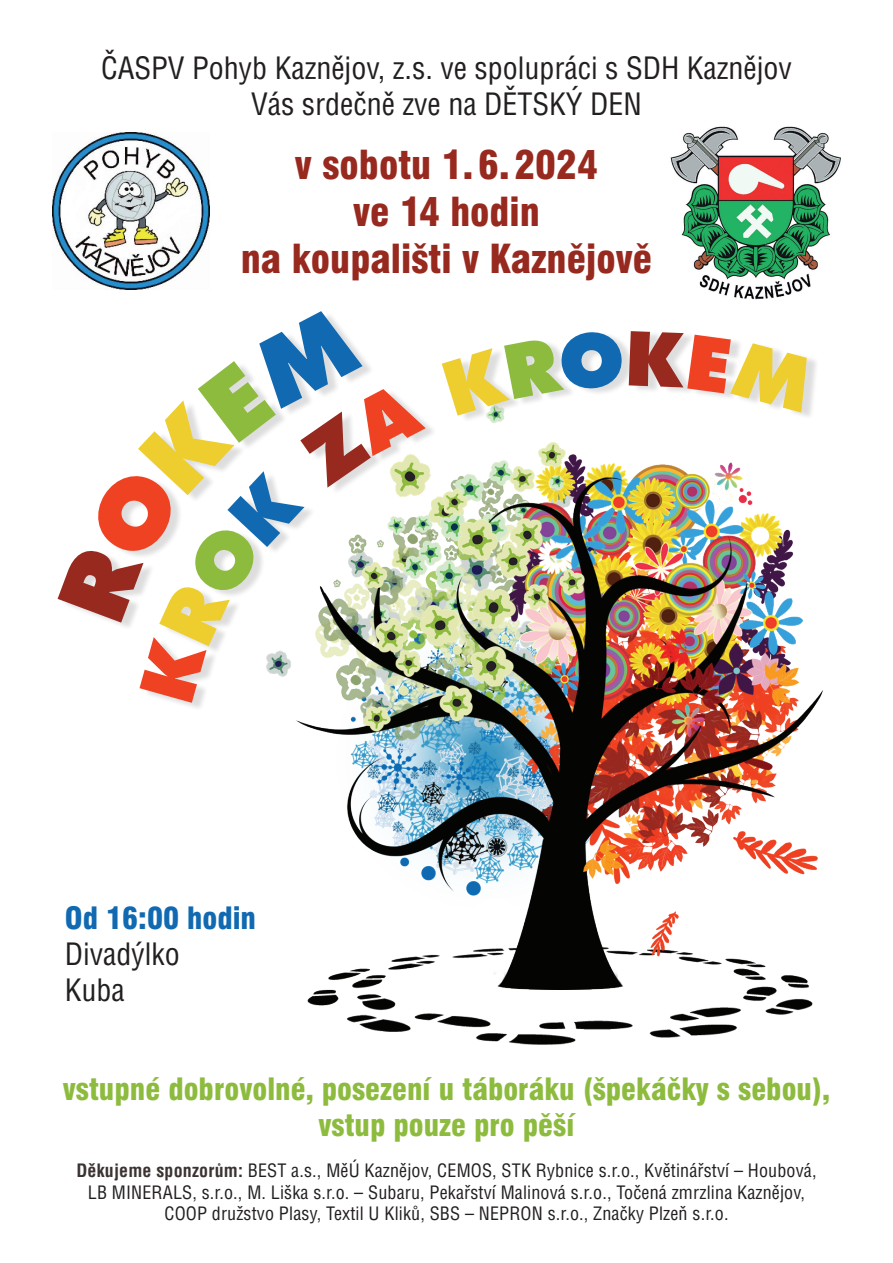
<style>
.page{position:relative;width:893px;height:1263px;background:#fff}
.page>*{position:absolute;margin:0;border:0;box-sizing:border-box;transform-origin:0 0}
.t1{font:900 condensed 39px/46.8px "Swiss 721 BTCE";color:#97291f;text-align:center}
.t2{font:30px/36px "Switzerland Condensed";color:#231f20}
.t3{font:900 condensed 30px/36px "Swiss 721 BTCE";color:#8dbb3e;text-align:center}
.t4{font:900 condensed 30px "Swiss 721 BTCE";color:#116ab1}
.t5{font:18px/21.6px "Switzerland Condensed";letter-spacing:.01em;color:#231f20;text-align:center}
.s1{font-weight:700;color:#3a3331}
</style>
<div class="page">
<img style="left:53px;top:133px;width:157px;height:156px">
<img style="left:670px;top:126px;width:171px;height:174px">
<img style="left:296px;top:690px;width:527px;height:355px">
<div style="left:144px;top:331px;width:675px;height:380px;background:#231f20;opacity:.15"></div>
<svg style="left:58px;top:311px;width:368px;height:392px"></svg>
<svg style="left:442px;top:331px;width:181px;height:85px"></svg>
<svg style="left:629px;top:331px;width:178px;height:82px"></svg>
<h2 class="t2" style="left:101px;top:50px;width:692px;text-align:center">ČASPV Pohyb Kaznějov, z.s. ve spolupráci s SDH Kaznějov<br>Vás srdečně zve na dětský den</h2>
<h1 class="t1" style="left:241px;top:140px;width:413px">v sobotu 1.6.2024<br>ve 14 hodin<br>na koupališti v Kaznějově</h1>
<h2 class="t4" style="left:65px;top:898px;width:193px">Od 16:00 hodin</h2>
<h2 class="t2" style="left:65px;top:936px;width:116px">Divadýlko<br>Kuba</h2>
<h2 class="t3" style="left:63px;top:1070px;width:769px">vstupné dobrovolné, posezení u táboráku (špekáčky s sebou), vstup pouze pro pěší</h2>
<p class="t5" style="left:76px;top:1160px;width:742px"><span class="s1">Děkujeme sponzorům:</span> BEST a.s., MěÚ Kaznějov, CEMOS, STK Rybnice s.r.o., Květinářství – Houbová,<br>LB MINERALS, s.r.o., M. Liška s.r.o. – Subaru, Pekařství Malinová s.r.o., Točená zmrzlina Kaznějov,<br>COOP družstvo Plasy, Textil U Kliků, SBS – NE PRON s.r.o., Značky Plzeň s.r.o.</p>
</div>
